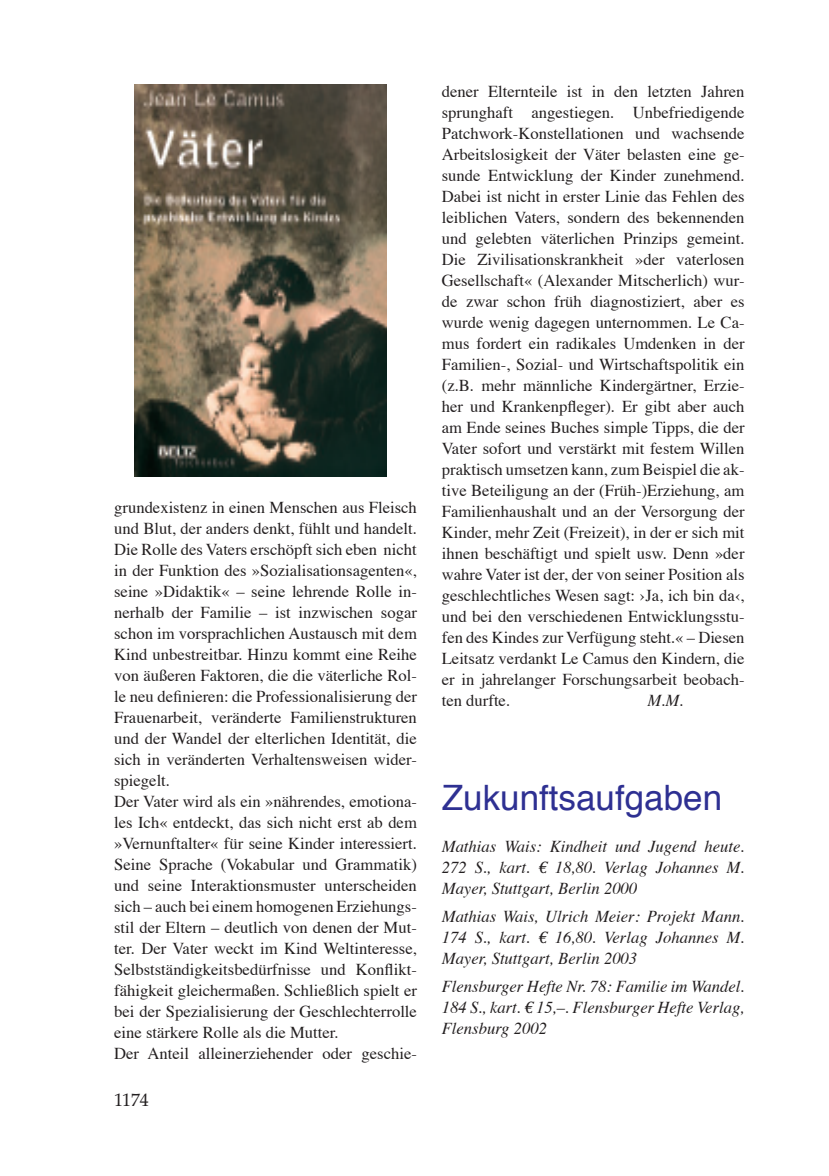
<style>
.page{position:relative;width:829px;height:1176px;background:#fff}
.page>*{position:absolute;margin:0;border:0;box-sizing:border-box;transform-origin:0 0}
.t1{font:35px "Helvetica";color:#2e3092}
.t2{font:17.85px "Palatino";color:#231f20}
.t3{font:16.62px/21px "Times";color:#231f20}
.t4{font:italic 16.62px/21px "Times";color:#231f20}
</style>
<div class="page">
<img style="left:134px;top:84px;width:252px;height:392px">
<p class="t3" style="left:114px;top:495px;width:304px">grundexistenz in einen Menschen aus Fleisch und Blut, der anders denkt, fühlt und handelt.<br>Die Rolle des Vaters erschöpft sich eben nicht in der Funktion des »Sozialisationsagenten«, seine »Didaktik« – seine lehrende Rolle in&shy;nerhalb der Familie – ist inzwischen sogar schon im vorsprachlichen Austausch mit dem Kind unbestreitbar. Hinzu kommt eine Reihe von äußeren Faktoren, die die väterliche Rol&shy;le neu definieren: die Professionalisierung der Frauenarbeit, veränderte Familienstrukturen und der Wandel der elterlichen Identität, die sich in veränderten Verhaltensweisen wider&shy;spiegelt.<br>Der Vater wird als ein »nährendes, emotiona&shy;les Ich« entdeckt, das sich nicht erst ab dem »Vernunftalter« für seine Kinder interessiert.<br>Seine Sprache (Vokabular und Grammatik) und seine Interaktionsmuster unterscheiden sich – auch bei einem homogenen Erziehungs&shy;stil der Eltern – deutlich von denen der Mut&shy;ter. Der Vater weckt im Kind Weltinteresse, Selbstständigkeitsbedürfnisse und Konflikt&shy;fähigkeit gleichermaßen. Schließlich spielt er bei der Spezialisierung der Geschlechterrolle eine stärkere Rolle als die Mutter.<br>Der Anteil alleinerziehender oder geschie-</p>
<p class="t2" style="left:114px;top:1088px;width:36px">1174</p>
<p class="t3" style="left:442px;top:79px;width:304px;text-align:justify">dener Elternteile ist in den letzten Jahren sprunghaft angestiegen. Unbefriedigende Patchwork-Konstellationen und wachsende Arbeitslosigkeit der Väter belasten eine ge&shy;sunde Entwicklung der Kinder zunehmend.<br>Dabei ist nicht in erster Linie das Fehlen des leiblichen Vaters, sondern des bekennenden und gelebten väterlichen Prinzips gemeint.<br>Die Zivilisationskrankheit »der vaterlosen Gesellschaft« (Alexander Mitscherlich) wur&shy;de zwar schon früh diagnostiziert, aber es wurde wenig dagegen unternommen. Le Ca&shy;mus fordert ein radikales Umdenken in der Familien-, Sozial- und Wirtschaftspolitik ein (z.B. mehr männliche Kindergärtner, Erzie&shy;her und Krankenpfleger). Er gibt aber auch am Ende seines Buches simple Tipps, die der Vater sofort und verstärkt mit festem Willen praktisch umsetzen kann, zum Beispiel die ak&shy;tive Beteiligung an der (Früh-)Erziehung, am Familienhaushalt und an der Versorgung der Kinder, mehr Zeit (Freizeit), in der er sich mit ihnen beschäftigt und spielt usw. Denn »der wahre Vater ist der, der von seiner Position als geschlechtliches Wesen sagt: ›Ja, ich bin da‹, und bei den verschiedenen Entwicklungsstu&shy;fen des Kindes zur Verfügung steht.« – Diesen Leitsatz verdankt Le Camus den Kindern, die er in jahrelanger Forschungsarbeit beobach&shy;ten durfte.</p>
<p class="t4" style="left:647px;top:688px;width:38px">M.M.</p>
<h1 class="t1" style="left:442px;top:768px;width:282px">Zukunftsaufgaben</h1>
<p class="t4" style="left:442px;top:835px;width:304px">Mathias Wais: Kindheit und Jugend heute.<br>272 S., kart.</p>
<p class="t4" style="left:442px;top:856px;width:304px;text-indent:113px">18,80. Verlag Johannes M.<br>Mayer, Stuttgart, Berlin 2000</p>
<p class="t4" style="left:442px;top:905px;width:304px">Mathias Wais, Ulrich Meier: Projekt Mann.<br>174 S., kart.</p>
<p class="t4" style="left:442px;top:926px;width:304px;text-indent:113px">16,80. Verlag Johannes M.<br>Mayer, Stuttgart, Berlin 2003</p>
<p class="t4" style="left:442px;top:975px;width:304px;text-align:justify">Flensburger Hefte Nr. 78: Familie im Wandel.<br>184 S., kart. 15,–. Flensburger Hefte Verlag, Flensburg 2002</p>
</div>
